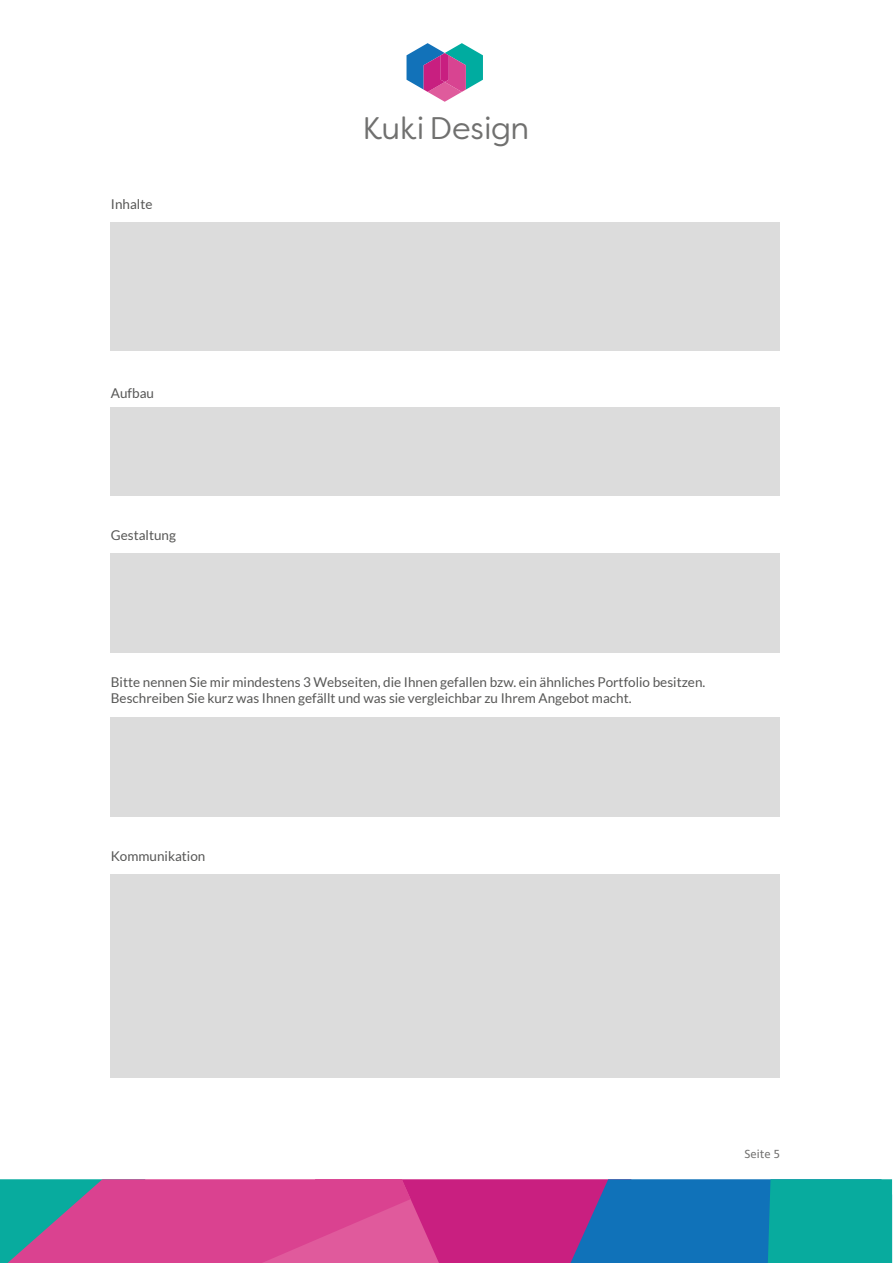
<style>
.page{position:relative;width:893px;height:1263px;background:#fff}
.page>*{position:absolute;margin:0;border:0;box-sizing:border-box;transform-origin:0 0}
.t1{font:31.2px "Filson Soft";letter-spacing:-.005em;color:#70706f}
.t2{font:13.5px/16.2px "Lato";color:#575756}
.t3{font:12px "Ingra";color:#71706f}
</style>
<div class="page">
<svg style="left:406px;top:43px;width:77px;height:59px"></svg>
<svg style="left:0;top:1179px;width:892px;height:84px;background:#845c99"></svg>
<div style="left:111px;top:222px;width:669px;height:129px;background:#dcdcdc"></div>
<div style="left:111px;top:407px;width:669px;height:88px;background:#dcdcdc"></div>
<div style="left:111px;top:553px;width:669px;height:99px;background:#dcdcdc"></div>
<div style="left:111px;top:717px;width:669px;height:99px;background:#dcdcdc"></div>
<div style="left:111px;top:875px;width:669px;height:203px;background:#dcdcdc"></div>
<p class="t2" style="left:111px;top:196px;width:43px">Inhalte</p>
<p class="t2" style="left:111px;top:385px;width:45px">Aufbau</p>
<p class="t2" style="left:111px;top:527px;width:67px">Gestaltung</p>
<h1 class="t1" style="left:362px;top:108px;width:169px">Kuki Design</h1>
<p class="t2" style="left:111px;top:674px;width:596px">Bitte nennen Sie mir mindestens 3 Webseiten, die Ihnen gefallen bzw. ein ähnliches Portfolio besitzen.<br>Beschreiben Sie kurz was Ihnen gefällt und was sie vergleichbar zu Ihrem Angebot macht.</p>
<p class="t2" style="left:111px;top:848px;width:96px">Kommunikation</p>
<p class="t3" style="left:745px;top:1146px;width:37px">Seite 5</p>
</div>
